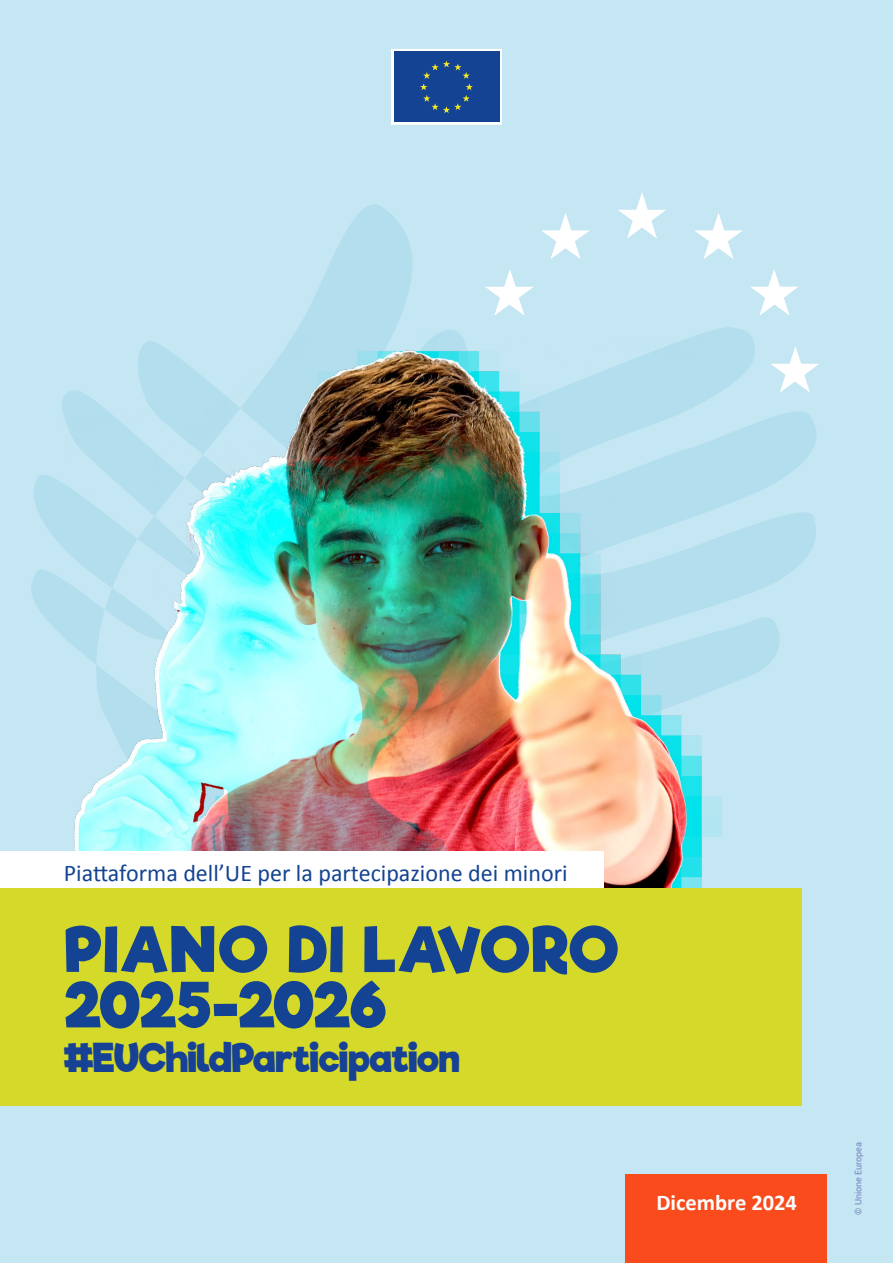
<style>
.page{position:relative;width:893px;height:1263px;background:#c5e6f3}
.page>*{position:absolute;margin:0;border:0;box-sizing:border-box;transform-origin:0 0}
.t1{font:700 60px "Riffic";color:#134392}
.t2{font:700 60px "Riffic";letter-spacing:-.025em;color:#134392}
.t3{font:700 37.5px "Riffic Free";letter-spacing:-.005em;color:#164194}
.EUChildParticipation_roboto{font:24px "Calibri";color:#134392}
.t4{font:700 22.5px "Calibri";color:#fff}
.image_copyright{font:9px "Roboto";color:#7883bd}
</style>
<div class="page">
<svg style="left:302px;top:204px;width:110px;height:118px;fill:#b2deed"></svg>
<svg style="left:801px;top:412px;width:15px;height:151px;fill:#b6e0ee"></svg>
<svg style="left:26px;top:397px;width:38px;height:455px"></svg>
<svg style="left:485px;top:192px;width:334px;height:200px"></svg>
<img style="left:64px;top:322px;width:737px;height:567px">
<div style="left:0;top:852px;width:604px;height:43px;background:#fff"></div>
<div style="left:0;top:889px;width:801px;height:217px;background:#d5da2a"></div>
<svg style="left:391px;top:49px;width:111px;height:76px"></svg>
<div style="left:625px;top:1175px;width:202px;height:88px;background:#f94b1c"></div>
<p class="EUChildParticipation_roboto" style="left:64px;top:858px;width:505px">Piattaforma dell’UE per la partecipazione dei minori</p>
<p class="t1" style="left:64px;top:912px;width:557px">PIANO DI LAVORO</p>
<p class="t2" style="left:64px;top:968px;width:325px">2025-2026</p>
<p class="t3" style="left:64px;top:1036px;width:397px">#EUChildParticipation</p>
<p class="t4" style="left:656px;top:1186px;width:142px">Dicembre 2024</p>
<p class="image_copyright" style="left:852px;top:1215px;width:74px;rotate:-90deg">© Unione Europea</p>
</div>
